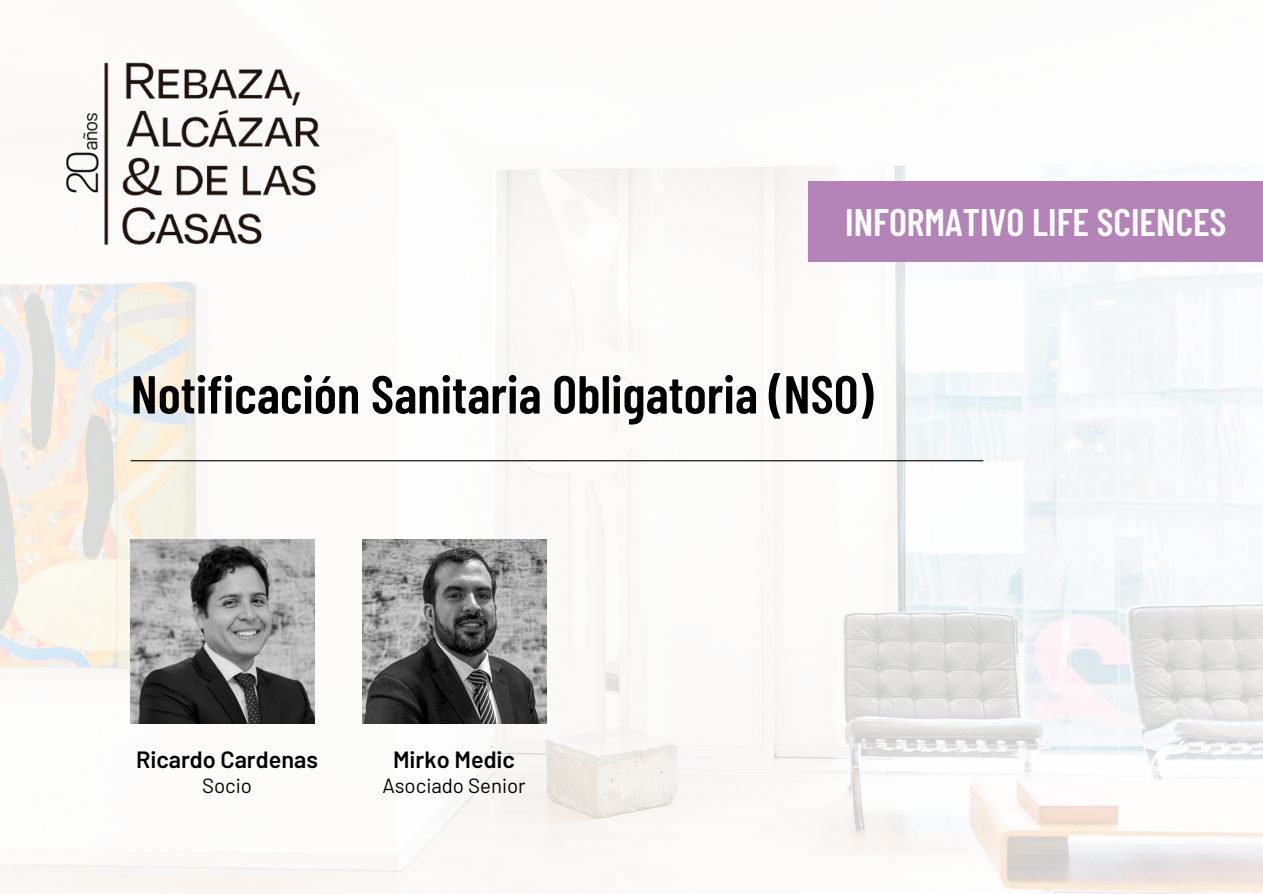
<style>
.page{position:relative;width:1263px;height:894px;background:#fff}
.page>*{position:absolute;margin:0;border:0;box-sizing:border-box;transform-origin:0 0}
.t1{font:600 53.4px "Barlow Condensed";color:#000}
.t2{font:600 38.25px "Barlow Condensed";color:#fff}
.t3{font:600 23.4px "Barlow";color:#000}
.t4{font:20.4px "Barlow";color:#000}
</style>
<div class="page">
<img style="left:0;top:165px;width:1263px;height:728px">
<img style="left:49px;top:62px;width:313px;height:212px">
<div style="left:809px;top:181px;width:454px;height:80px;background:#b484b9"></div>
<hr style="left:131px;top:460px;width:852px;height:1px;background:#000">
<img style="left:362px;top:539px;width:184px;height:184px">
<img style="left:131px;top:539px;width:184px;height:184px">
<h1 class="t2" style="left:845px;top:198px;width:383px">INFORMATIVO LIFE SCIENCES</h1>
<p class="t1" style="left:131px;top:360px;width:744px">Notificación Sanitaria Obligatoria (NSO)</p>
<h3 class="t3" style="left:136px;top:744px;width:183px">Ricardo Cardenas</h3>
<h3 class="t4" style="left:202px;top:772px;width:51px">Socio</h3>
<p class="t3" style="left:393px;top:744px;width:124px">Mirko Medic</p>
<p class="t4" style="left:382px;top:772px;width:145px">Asociado Senior</p>
</div>
